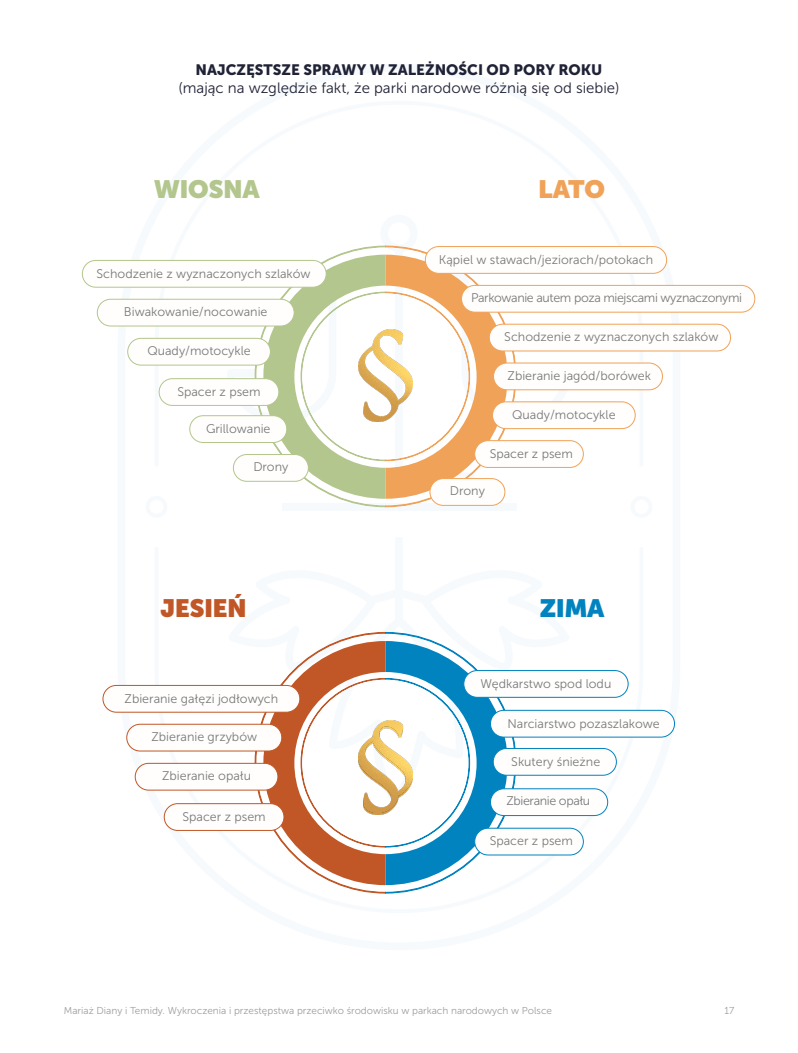
<style>
.page{position:relative;width:798px;height:1053px;background:#fff}
.page>*{position:absolute;margin:0;border:0;box-sizing:border-box;transform-origin:0 0}
.t1{font:900 25px "Museo Sans Display";color:#b3c68d}
.t2{font:900 25px "Museo Sans Display";color:#c15726}
.t3{font:900 25px "Museo Sans Display";color:#f0a258}
.t4{font:900 25px "Museo Sans Display";color:#0083bf}
.t5{font:15px "Museo Sans 300";color:#202236}
.t6{font:15px "Museo Sans 900";color:#202236}
.t7{font:12.5px "Museo Sans 300";color:#787979}
.t8{font:12.5px "Museo Sans 300";letter-spacing:-.03em;color:#787979}
.t9{font:10px "Museo Sans 300";color:#9c9d9d}
</style>
<div class="page">
<svg style="left:118px;top:246px;width:562px;height:648px"></svg>
<div style="left:281px;top:503px;width:235px;height:7px;background:#f6fafd"></div>
<svg style="left:227px;top:245px;width:343px;height:235px"></svg>
<svg style="left:145px;top:496px;width:22px;height:21px"></svg>
<svg style="left:630px;top:496px;width:22px;height:21px"></svg>
<svg style="left:228px;top:537px;width:341px;height:263px"></svg>
<svg style="left:255px;top:246px;width:130px;height:261px"></svg>
<svg style="left:255px;top:632px;width:130px;height:261px"></svg>
<svg style="left:385px;top:246px;width:131px;height:261px"></svg>
<svg style="left:385px;top:632px;width:131px;height:261px"></svg>
<svg style="left:263px;top:255px;width:244px;height:243px"></svg>
<svg style="left:263px;top:641px;width:244px;height:244px"></svg>
<div style="left:493px;top:363px;width:169px;height:27px;background:#fffefd;border-radius:13px"></div>
<div style="left:493px;top:362px;width:169px;height:28px;border:1px solid #f0a258;border-radius:13px"></div>
<div style="left:493px;top:748px;width:123px;height:27px;background:#fffefd;border-radius:13px"></div>
<div style="left:492px;top:748px;width:124px;height:27px;border:1px solid #0083bf;border-radius:13px"></div>
<div style="left:492px;top:402px;width:143px;height:26px;background:#fffefd;border-radius:13px"></div>
<div style="left:492px;top:401px;width:143px;height:28px;border:1px solid #f0a258;border-radius:13px"></div>
<div style="left:128px;top:338px;width:142px;height:27px;background:#fffefd;border-radius:13px"></div>
<div style="left:127px;top:338px;width:144px;height:27px;border:1px solid #b3c68d;border-radius:13px"></div>
<div style="left:135px;top:763px;width:143px;height:27px;background:#fffefd;border-radius:13px"></div>
<div style="left:135px;top:762px;width:143px;height:28px;border:1px solid #c15726;border-radius:13px"></div>
<div style="left:430px;top:478px;width:74px;height:27px;background:#fffefd;border-radius:13px"></div>
<div style="left:429px;top:478px;width:76px;height:28px;border:1px solid #f0a258;border-radius:13px"></div>
<div style="left:233px;top:454px;width:75px;height:27px;background:#fffefd;border-radius:13px"></div>
<div style="left:233px;top:454px;width:76px;height:27px;border:1px solid #b3c68d;border-radius:13px"></div>
<div style="left:489px;top:324px;width:241px;height:27px;background:#fffefd;border-radius:13px"></div>
<div style="left:488px;top:324px;width:242px;height:27px;border:1px solid #f0a258;border-radius:13px"></div>
<div style="left:490px;top:710px;width:184px;height:27px;background:#fffefd;border-radius:13px"></div>
<div style="left:490px;top:709px;width:184px;height:28px;border:1px solid #0083bf;border-radius:13px"></div>
<div style="left:461px;top:285px;width:293px;height:27px;background:#fffefd;border-radius:13px"></div>
<div style="left:461px;top:285px;width:294px;height:27px;border:1px solid #f0a258;border-radius:13px"></div>
<div style="left:490px;top:788px;width:117px;height:27px;background:#fffefd;border-radius:13px"></div>
<div style="left:490px;top:788px;width:118px;height:28px;border:1px solid #0083bf;border-radius:13px"></div>
<div style="left:425px;top:246px;width:241px;height:27px;background:#fffefd;border-radius:13px"></div>
<div style="left:424px;top:246px;width:242px;height:28px;border:1px solid #f0a258;border-radius:13px"></div>
<div style="left:463px;top:670px;width:165px;height:27px;background:#fffefd;border-radius:13px"></div>
<div style="left:463px;top:670px;width:165px;height:27px;border:1px solid #0083bf;border-radius:13px"></div>
<div style="left:190px;top:415px;width:97px;height:27px;background:#fffefd;border-radius:13px"></div>
<div style="left:189px;top:415px;width:98px;height:28px;border:1px solid #b3c68d;border-radius:13px"></div>
<div style="left:97px;top:299px;width:197px;height:27px;background:#fffefd;border-radius:13px"></div>
<div style="left:97px;top:299px;width:197px;height:27px;border:1px solid #b3c68d;border-radius:13px"></div>
<div style="left:127px;top:724px;width:155px;height:27px;background:#fffefd;border-radius:13px"></div>
<div style="left:126px;top:723px;width:156px;height:28px;border:1px solid #c15726;border-radius:13px"></div>
<div style="left:82px;top:260px;width:244px;height:27px;background:#fffefd;border-radius:13px"></div>
<div style="left:82px;top:260px;width:244px;height:28px;border:1px solid #b3c68d;border-radius:13px"></div>
<div style="left:103px;top:685px;width:197px;height:27px;background:#fffefd;border-radius:13px"></div>
<div style="left:102px;top:685px;width:198px;height:27px;border:1px solid #c15726;border-radius:13px"></div>
<div style="left:159px;top:378px;width:120px;height:27px;background:#fffefd;border-radius:13px"></div>
<div style="left:159px;top:378px;width:120px;height:28px;border:1px solid #b3c68d;border-radius:13px"></div>
<div style="left:164px;top:803px;width:120px;height:27px;background:#fffefd;border-radius:13px"></div>
<div style="left:164px;top:803px;width:120px;height:27px;border:1px solid #c15726;border-radius:13px"></div>
<div style="left:474px;top:440px;width:109px;height:27px;background:#fffefd;border-radius:13px"></div>
<div style="left:474px;top:440px;width:109px;height:28px;border:1px solid #f0a258;border-radius:13px"></div>
<div style="left:474px;top:828px;width:109px;height:26px;background:#fffefd;border-radius:13px"></div>
<div style="left:474px;top:827px;width:109px;height:28px;border:1px solid #0083bf;border-radius:13px"></div>
<img style="left:358px;top:329px;width:54px;height:92px">
<img style="left:358px;top:812px;width:54px;height:2px">
<img style="left:358px;top:720px;width:54px;height:92px">
<p class="t6" style="left:195px;top:62px;width:408px">NAJCZĘSTSZE SPRAWY W ZALEŻNOŚCI OD PORY ROKU</p>
<p class="t5" style="left:178px;top:80px;width:442px">(mając na względzie fakt, że parki narodowe różnią się od siebie)</p>
<h1 class="t1" style="left:154px;top:175px;width:107px">WIOSNA</h1>
<p class="t7" style="left:96px;top:266px;width:215px">Schodzenie z wyznaczonych szlaków</p>
<p class="t7" style="left:124px;top:305px;width:145px">Biwakowanie/nocowanie</p>
<p class="t7" style="left:147px;top:344px;width:105px">Quady/motocykle</p>
<p class="t7" style="left:177px;top:384px;width:85px">Spacer z psem</p>
<p class="t7" style="left:206px;top:422px;width:66px">Grillowanie</p>
<p class="t7" style="left:253px;top:460px;width:37px">Drony</p>
<h1 class="t2" style="left:160px;top:593px;width:88px">JESIEŃ</h1>
<p class="t7" style="left:124px;top:691px;width:155px">Zbieranie gałęzi jodłowych</p>
<p class="t7" style="left:151px;top:730px;width:107px">Zbieranie grzybów</p>
<p class="t7" style="left:162px;top:769px;width:90px">Zbieranie opału</p>
<p class="t7" style="left:182px;top:809px;width:85px">Spacer z psem</p>
<h1 class="t3" style="left:538px;top:175px;width:68px">LATO</h1>
<p class="t7" style="left:438px;top:252px;width:216px">Kąpiel w stawach/jeziorach/potokach</p>
<p class="t8" style="left:471px;top:290px;width:272px">Parkowanie autem poza miejscami wyznaczonymi</p>
<p class="t7" style="left:504px;top:330px;width:215px">Schodzenie z wyznaczonych szlaków</p>
<p class="t7" style="left:507px;top:369px;width:145px">Zbieranie jagód/borówek</p>
<p class="t7" style="left:512px;top:408px;width:105px">Quady/motocykle</p>
<p class="t7" style="left:489px;top:446px;width:85px">Spacer z psem</p>
<p class="t7" style="left:449px;top:484px;width:37px">Drony</p>
<h1 class="t4" style="left:539px;top:593px;width:66px">ZIMA</h1>
<p class="t7" style="left:480px;top:676px;width:132px">Wędkarstwo spod lodu</p>
<p class="t7" style="left:507px;top:716px;width:154px">Narciarstwo pozaszlakowe</p>
<p class="t7" style="left:511px;top:754px;width:90px">Skutery śnieżne</p>
<p class="t8" style="left:506px;top:793px;width:85px">Zbieranie opału</p>
<p class="t7" style="left:489px;top:834px;width:85px">Spacer z psem</p>
<p class="t9" style="left:64px;top:1004px;width:489px">Mariaż Diany i Temidy. Wykroczenia i przestępstwa przeciwko środowisku w parkach narodowych w Polsce</p>
<p class="t9" style="left:724px;top:1004px;width:11px">17</p>
</div>
